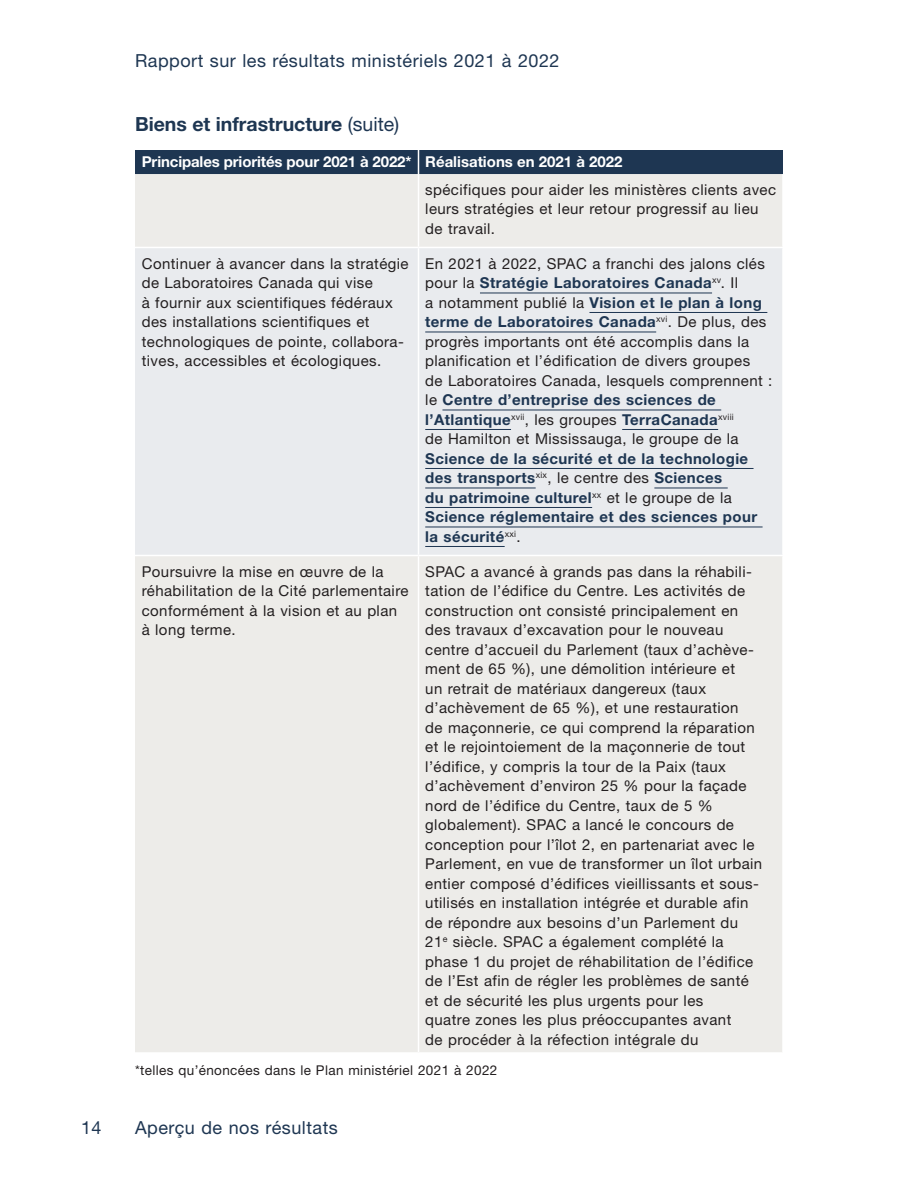
<style>
.page{position:relative;width:918px;height:1188px;background:#fff}
.page>*{position:absolute;margin:0;border:0;box-sizing:border-box;transform-origin:0 0}
.Table_1__Title{font:700 19.5px "Helvetica Neue LT Std";color:#1e3652}
.t1{font:18px "Helvetica Neue LT Std";letter-spacing:.03em;color:#1e3652}
.Table_1__Para_1a{font:15px/19.5px "Helvetica Neue LT Std";letter-spacing:.03em;color:#231f20}
.Table_1__Head_1{font:700 15px "Helvetica Neue LT Std";letter-spacing:-.01em;color:#fff}
.t2{font:13.5px "Helvetica Neue LT Std";letter-spacing:.03em;color:#231f20}
.s1{font-weight:400}
.s2{font-weight:700;color:#1e3652}
</style>
<div class="page">
<div style="left:135px;top:174px;width:647px;height:878px;background:#edece9"></div>
<div style="left:135px;top:248px;width:647px;height:307px;background:#e9ebee"></div>
<div style="left:135px;top:150px;width:648px;height:24px;background:#1e3652"></div>
<hr style="left:418px;top:174px;width:1px;height:73px;background:#fff">
<hr style="left:418px;top:248px;width:1px;height:307px;background:#fff">
<hr style="left:418px;top:556px;width:1px;height:496px;background:#fff">
<hr style="left:135px;top:247px;width:283px;height:1px;background:#fff">
<hr style="left:418px;top:247px;width:366px;height:1px;background:#fff">
<hr style="left:135px;top:555px;width:283px;height:1px;background:#fff">
<hr style="left:418px;top:555px;width:366px;height:1px;background:#fff">
<hr style="left:480px;top:293px;width:232px;height:1px;background:#1e3652">
<hr style="left:589px;top:312px;width:178px;height:1px;background:#1e3652">
<hr style="left:425px;top:332px;width:231px;height:1px;background:#1e3652">
<hr style="left:442px;top:410px;width:279px;height:1px;background:#1e3652">
<hr style="left:425px;top:429px;width:86px;height:1px;background:#1e3652">
<hr style="left:622px;top:429px;width:96px;height:1px;background:#1e3652">
<hr style="left:425px;top:468px;width:329px;height:1px;background:#1e3652">
<hr style="left:425px;top:488px;width:111px;height:1px;background:#1e3652">
<hr style="left:654px;top:488px;width:74px;height:1px;background:#1e3652">
<hr style="left:425px;top:507px;width:167px;height:1px;background:#1e3652">
<hr style="left:425px;top:527px;width:338px;height:1px;background:#1e3652">
<hr style="left:425px;top:546px;width:80px;height:1px;background:#1e3652">
<p class="t1" style="left:135px;top:50px;width:426px">Rapport sur les résultats ministériels 2021 à 2022</p>
<p class="Table_1__Title" style="left:135px;top:112px;width:266px">Biens et infrastructure <span class="s1">(suite)</span></p>
<p class="Table_1__Head_1" style="left:142px;top:153px;width:271px">Principales priorités pour 2021 à 2022*</p>
<p class="Table_1__Head_1" style="left:425px;top:153px;width:199px">Réalisations en 2021 à 2022</p>
<p class="Table_1__Para_1a" style="left:425px;top:180px;width:352px">spécifiques pour aider les ministères clients avec leurs stratégies et leur retour progressif au lieu de travail.</p>
<p class="Table_1__Para_1a" style="left:142px;top:254px;width:268px">Continuer à avancer dans la stratégie de Laboratoires Canada qui vise<br>à fournir aux scientifiques fédéraux des installations scientifiques et technologiques de pointe, collabora&shy;tives, accessibles et écologiques.</p>
<p class="Table_1__Para_1a" style="left:425px;top:254px;width:349px">En 2021 à 2022, SPAC a franchi des jalons clés pour la <span class="s2">Stratégie Laboratoires Canada</span><sup>xv</sup>. Il<br>a notamment publié la <span class="s2">Vision et le plan à long terme de Laboratoires Canada</span><sup>xvi</sup>. De plus, des progrès importants ont été accomplis dans la planification et l’édification de divers groupes<br>de Laboratoires Canada, lesquels comprennent : le <span class="s2">Centre d’entreprise des sciences de l’Atlantique</span><sup>xvii</sup>, les groupes <span class="s2">TerraCanada</span><sup>xviii<br></sup>de Hamilton et Mississauga, le groupe de la <span class="s2">Science de la sécurité et de la technologie des transports</span><sup>xix</sup>, le centre des <span class="s2">Sciences<br>du patrimoine culturel</span><sup>xx</sup> et le groupe de la <span class="s2">Science réglementaire et des sciences pour la sécurité</span><sup>xxi</sup>.</p>
<p class="Table_1__Para_1a" style="left:142px;top:562px;width:268px">Poursuivre la mise en œuvre de la réhabilitation de la Cité parlementaire conformément à la vision et au plan à long terme.</p>
<p class="Table_1__Para_1a" style="left:425px;top:562px;width:339px">SPAC a avancé à grands pas dans la réhabili&shy;tation de l’édifice du Centre. Les activités de construction ont consisté principalement en des travaux d’excavation pour le nouveau centre d’accueil du Parlement (taux d’achève&shy;ment de 65 %), une démolition intérieure et<br>un retrait de matériaux dangereux (taux d’achèvement de 65 %), et une restauration<br>de maçonnerie, ce qui comprend la réparation et le rejointoiement de la maçonnerie de tout l’édifice, y compris la tour de la Paix (taux d’achèvement d’environ 25 % pour la façade nord de l’édifice du Centre, taux de 5 % globalement). SPAC a lancé le concours de conception pour l’îlot 2, en partenariat avec le Parlement, en vue de transformer un îlot urbain entier composé d’édifices vieillissants et sous&shy;utilisés en installation intégrée et durable afin de répondre aux besoins d’un Parlement du 21<sup>e</sup> siècle. SPAC a également complété la phase 1 du projet de réhabilitation de l’édifice de l’Est afin de régler les problèmes de santé et de sécurité les plus urgents pour les<br>quatre zones les plus préoccupantes avant<br>de procéder à la réfection intégrale du</p>
<p class="t2" style="left:135px;top:1062px;width:364px">*telles qu’énoncées dans le Plan ministériel 2021 à 2022</p>
<p class="t1" style="left:81px;top:1116px;width:22px">14</p>
<p class="t1" style="left:135px;top:1116px;width:204px">Aperçu de nos résultats</p>
</div>
